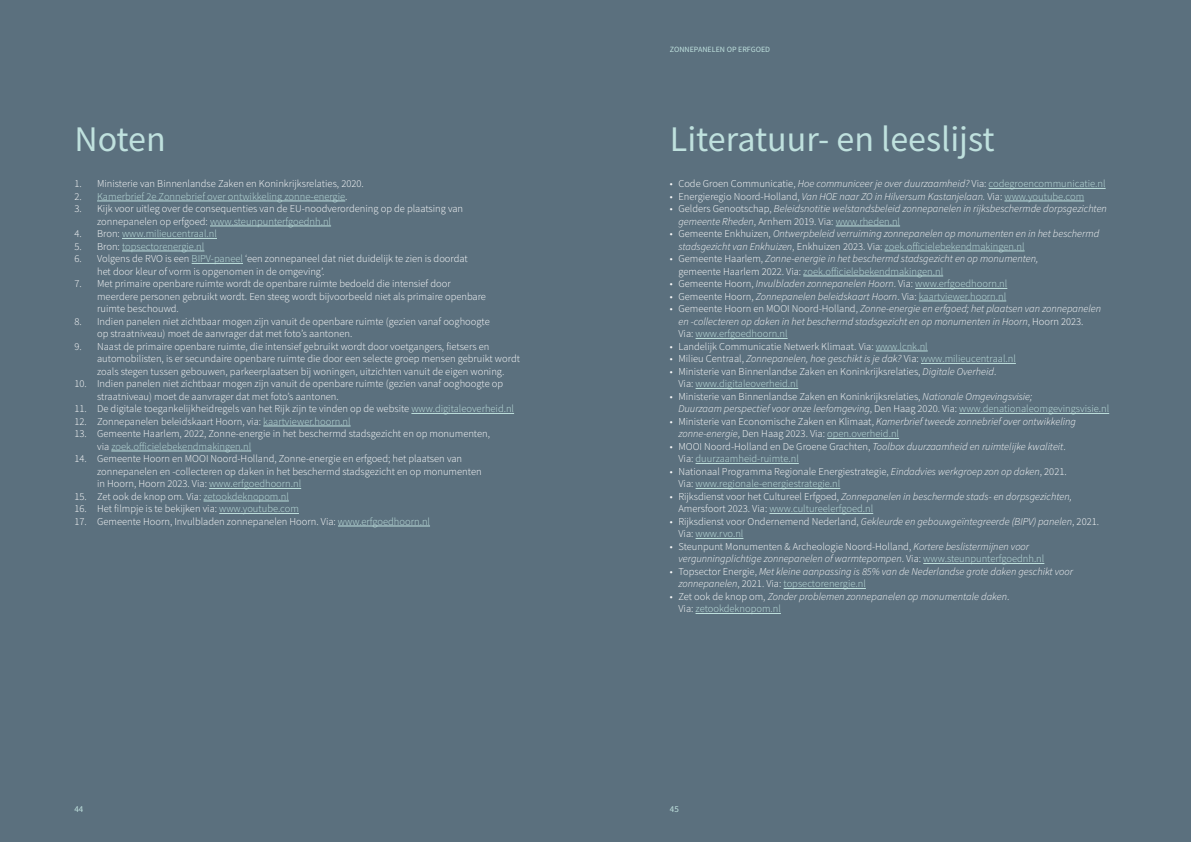
<style>
.page{position:relative;width:1191px;height:842px;background:#5b707e}
.page>*{position:absolute;margin:0;border:0;box-sizing:border-box;transform-origin:0 0}
.t1{font:36px "Source Sans Pro";color:#bfe1de}
.t2{font:300 10.5px/12.5px "Source Sans Pro";color:#fff}
.t3{font:italic 300 10.5px/12.5px "Source Sans Pro";color:#fff}
.t4{font:300 10.5px "Source Sans Pro";color:#bfe1de}
.t5{font:9px "Source Sans Pro";color:#bfe1de}
.t6{font:8px "Source Sans Pro";color:#bfe1de}
.s1{font-style:normal}
.s2{font-style:normal;color:#bfe1de}
.s3{color:#bfe1de}
.s4{font-style:italic}
.s5{color:#fff}
</style>
<div class="page">
<hr style="left:97px;top:201px;width:248px;height:1px;background:#bfe1de">
<hr style="left:210px;top:226px;width:121px;height:1px;background:#bfe1de">
<hr style="left:122px;top:238px;width:95px;height:1px;background:#bfe1de">
<hr style="left:122px;top:251px;width:82px;height:1px;background:#bfe1de">
<hr style="left:192px;top:263px;width:51px;height:1px;background:#bfe1de">
<hr style="left:411px;top:413px;width:103px;height:1px;background:#bfe1de">
<hr style="left:263px;top:426px;width:88px;height:1px;background:#bfe1de">
<hr style="left:111px;top:451px;width:140px;height:1px;background:#bfe1de">
<hr style="left:209px;top:488px;width:92px;height:1px;background:#bfe1de">
<hr style="left:203px;top:501px;width:86px;height:1px;background:#bfe1de">
<hr style="left:219px;top:513px;width:80px;height:1px;background:#bfe1de">
<hr style="left:338px;top:526px;width:92px;height:1px;background:#bfe1de">
<hr style="left:988px;top:188px;width:117px;height:1px;background:#bfe1de">
<hr style="left:1004px;top:201px;width:80px;height:1px;background:#bfe1de">
<hr style="left:835px;top:226px;width:65px;height:1px;background:#bfe1de">
<hr style="left:884px;top:251px;width:140px;height:1px;background:#bfe1de">
<hr style="left:803px;top:276px;width:140px;height:1px;background:#bfe1de">
<hr style="left:915px;top:288px;width:92px;height:1px;background:#bfe1de">
<hr style="left:919px;top:301px;width:87px;height:1px;background:#bfe1de">
<hr style="left:695px;top:338px;width:92px;height:1px;background:#bfe1de">
<hr style="left:875px;top:351px;width:52px;height:1px;background:#bfe1de">
<hr style="left:921px;top:363px;width:95px;height:1px;background:#bfe1de">
<hr style="left:695px;top:388px;width:103px;height:1px;background:#bfe1de">
<hr style="left:959px;top:413px;width:150px;height:1px;background:#bfe1de">
<hr style="left:827px;top:438px;width:72px;height:1px;background:#bfe1de">
<hr style="left:695px;top:463px;width:104px;height:1px;background:#bfe1de">
<hr style="left:695px;top:488px;width:145px;height:1px;background:#bfe1de">
<hr style="left:769px;top:513px;width:104px;height:1px;background:#bfe1de">
<hr style="left:695px;top:538px;width:48px;height:1px;background:#bfe1de">
<hr style="left:923px;top:563px;width:121px;height:1px;background:#bfe1de">
<hr style="left:783px;top:588px;width:83px;height:1px;background:#bfe1de">
<hr style="left:695px;top:613px;width:86px;height:1px;background:#bfe1de">
<p class="t6" style="left:670px;top:45px;width:102px">ZONNEPANELEN OP ERFGOED</p>
<h1 class="t1" style="left:74px;top:116px;width:93px">Noten</h1>
<h1 class="t1" style="left:670px;top:116px;width:326px">Literatuur- en leeslijst</h1>
<p class="t3" style="left:670px;top:178px;width:437px"><span class="s1">• Code Groen Communicatie,</span> Hoe communiceer je over duurzaamheid? <span class="s1">Via:</span> <span class="s2">codegroencommunicatie.nl</span></p>
<p class="t3" style="left:670px;top:190px;width:416px"><span class="s1">• Energieregio Noord-Holland,</span> Van HOE naar ZO in Hilversum Kastanjelaan. <span class="s1">Via:</span> <span class="s2">www.youtube.com</span></p>
<p class="t3" style="left:678px;top:203px;width:430px;text-indent:-9px"><span class="s1">• Gelders Genootschap,</span> Beleidsnotitie welstandsbeleid zonnepanelen in rijksbeschermde dorpsgezichten gemeente Rheden<span class="s1">, Arnhem 2019. Via:</span> <span class="s2">www.rheden.nl</span></p>
<p class="t3" style="left:678px;top:228px;width:422px;text-indent:-9px"><span class="s1">• Gemeente Enkhuizen,</span> Ontwerpbeleid verruiming zonnepanelen op monumenten en in het beschermd stadsgezicht van Enkhuizen<span class="s1">, Enkhuizen 2023. Via:</span> <span class="s2">zoek.officielebekendmakingen.nl</span></p>
<p class="t3" style="left:678px;top:253px;width:361px;text-indent:-9px"><span class="s1">• Gemeente Haarlem,</span> Zonne-energie in het beschermd stadsgezicht en op monumenten, <span class="s1">gemeente Haarlem 2022. Via:</span> <span class="s2">zoek.officielebekendmakingen.nl</span></p>
<p class="t3" style="left:670px;top:278px;width:339px"><span class="s1">• Gemeente Hoorn,</span> Invulbladen zonnepanelen Hoorn<span class="s1">. Via:</span> <span class="s2">www.erfgoedhoorn.nl</span></p>
<p class="t3" style="left:670px;top:290px;width:338px"><span class="s1">• Gemeente Hoorn,</span> Zonnepanelen beleidskaart Hoorn<span class="s1">. Via:</span> <span class="s2">kaartviewer.hoorn.nl</span></p>
<p class="t3" style="left:678px;top:303px;width:424px;text-indent:-9px"><span class="s1">• Gemeente Hoorn en MOOI Noord-Holland,</span> Zonne-energie en erfgoed; het plaatsen van zonnepanelen en -collecteren op daken in het beschermd stadsgezicht en op monumenten in Hoorn<span class="s1">, Hoorn 2023.<br>Via:</span> <span class="s2">www.erfgoedhoorn.nl</span></p>
<p class="t2" style="left:670px;top:340px;width:259px">• Landelijk Communicatie Netwerk Klimaat. Via: <span class="s3">www.lcnk.nl</span></p>
<p class="t3" style="left:670px;top:353px;width:347px"><span class="s1">• Milieu Centraal,</span> Zonnepanelen, hoe geschikt is je dak? <span class="s1">Via:</span> <span class="s2">www.milieucentraal.nl</span></p>
<p class="t2" style="left:678px;top:365px;width:319px;text-indent:-9px">• Ministerie van Binnenlandse Zaken en Koninkrijksrelaties, <span class="s4">Digitale Overheid</span>.<br>Via: <span class="s3">www.digitaleoverheid.nl</span></p>
<p class="t2" style="left:678px;top:390px;width:432px;text-indent:-9px">• Ministerie van Binnenlandse Zaken en Koninkrijksrelaties, <span class="s4">Nationale Omgevingsvisie;<br>Duurzaam perspectief voor onze leefomgeving</span>, Den Haag 2020. Via: <span class="s3">www.denationaleomgevingsvisie.nl</span></p>
<p class="t2" style="left:678px;top:415px;width:399px;text-indent:-9px">• Ministerie van Economische Zaken en Klimaat, <span class="s4">Kamerbrief tweede zonnebrief over ontwikkeling zonne-energie</span>, Den Haag 2023. Via: <span class="s3">open.overheid.nl</span></p>
<p class="t2" style="left:678px;top:440px;width:389px;text-indent:-9px">• MOOI Noord-Holland en De Groene Grachten, <span class="s4">Toolbox duurzaamheid en ruimtelijke kwaliteit</span>.<br>Via: <span class="s3">duurzaamheid-ruimte.nl</span></p>
<p class="t2" style="left:678px;top:465px;width:390px;text-indent:-9px">• Nationaal Programma Regionale Energiestrategie, <span class="s4">Eindadvies werkgroep zon op daken</span>, 2021.<br>Via: <span class="s3">www.regionale-energiestrategie.nl</span></p>
<p class="t2" style="left:678px;top:490px;width:395px;text-indent:-9px">• Rijksdienst voor het Cultureel Erfgoed, <span class="s4">Zonnepanelen in beschermde stads- en dorpsgezichten,<br></span>Amersfoort 2023. Via: <span class="s3">www.cultureelerfgoed.nl</span></p>
<p class="t2" style="left:678px;top:515px;width:422px;text-indent:-9px">• Rijksdienst voor Ondernemend Nederland, <span class="s4">Gekleurde en gebouwgeïntegreerde (BIPV) panelen</span>, 2021.<br>Via: <span class="s3">www.rvo.nl</span></p>
<p class="t3" style="left:678px;top:540px;width:367px;text-indent:-9px"><span class="s1">• Steunpunt Monumenten &amp; Archeologie Noord-Holland,</span> Kortere beslistermijnen voor vergunningplichtige zonnepanelen of warmtepompen<span class="s1">. Via:</span> <span class="s2">www.steunpunterfgoednh.nl</span></p>
<p class="t3" style="left:678px;top:565px;width:396px;text-indent:-9px"><span class="s1">• Topsector Energie,</span> Met kleine aanpassing is 85% van de Nederlandse grote daken geschikt voor zonnepanelen<span class="s1">, 2021. Via:</span> <span class="s2">topsectorenergie.nl</span></p>
<p class="t3" style="left:678px;top:590px;width:332px;text-indent:-9px"><span class="s1">• Zet ook de knop om,</span> Zonder problemen zonnepanelen op monumentale daken<span class="s1">.<br>Via:</span> <span class="s2">zetookdeknopom.nl</span></p>
<p class="t2" style="left:74px;top:178px;width:291px">1. Ministerie van Binnenlandse Zaken en Koninkrijksrelaties, 2020.</p>
<p class="t4" style="left:74px;top:190px;width:274px"><span class="s5">2.</span> Kamerbrief 2e Zonnebrief over ontwikkeling zonne-energie<span class="s5">.</span></p>
<p class="t2" style="left:97px;top:203px;width:367px;text-indent:-23px">3. Kijk voor uitleg over de consequenties van de EU-noodverordening op de plaatsing van zonnepanelen op erfgoed: <span class="s3">www.steunpunterfgoednh.nl</span></p>
<p class="t4" style="left:74px;top:227px;width:144px"><span class="s5">4. Bron:</span> www.milieucentraal.nl</p>
<p class="t4" style="left:74px;top:240px;width:131px"><span class="s5">5. Bron:</span> topsectorenergie.nl</p>
<p class="t2" style="left:97px;top:253px;width:372px;text-indent:-23px">6. Volgens de RVO is een <span class="s3">BIPV-paneel</span> ‘een zonnepaneel dat niet duidelijk te zien is doordat het door kleur of vorm is opgenomen in de omgeving’.</p>
<p class="t2" style="left:97px;top:278px;width:390px;text-indent:-23px">7. Met primaire openbare ruimte wordt de openbare ruimte bedoeld die intensief door meerdere personen gebruikt wordt. Een steeg wordt bijvoorbeeld niet als primaire openbare ruimte beschouwd.</p>
<p class="t2" style="left:97px;top:315px;width:394px;text-indent:-23px">8. Indien panelen niet zichtbaar mogen zijn vanuit de openbare ruimte (gezien vanaf ooghoogte op straatniveau) moet de aanvrager dat met foto’s aantonen.</p>
<p class="t2" style="left:97px;top:340px;width:424px;text-indent:-23px">9. Naast de primaire openbare ruimte, die intensief gebruikt wordt door voetgangers, fietsers en automobilisten, is er secundaire openbare ruimte die door een selecte groep mensen gebruikt wordt zoals stegen tussen gebouwen, parkeerplaatsen bij woningen, uitzichten vanuit de eigen woning.</p>
<p class="t2" style="left:97px;top:378px;width:407px;text-indent:-23px">10. Indien panelen niet zichtbaar mogen zijn vanuit de openbare ruimte (gezien vanaf ooghoogte op straatniveau) moet de aanvrager dat met foto’s aantonen.</p>
<p class="t2" style="left:74px;top:403px;width:441px">11. De digitale toegankelijkheidregels van het Rijk zijn te vinden op de website <span class="s3">www.digitaleoverheid.nl</span></p>
<p class="t2" style="left:74px;top:415px;width:278px">12. Zonnepanelen beleidskaart Hoorn, via: <span class="s3">kaartviewer.hoorn.nl</span></p>
<p class="t2" style="left:97px;top:428px;width:394px;text-indent:-23px">13. Gemeente Haarlem, 2022, Zonne-energie in het beschermd stadsgezicht en op monumenten, via <span class="s3">zoek.officielebekendmakingen.nl</span></p>
<p class="t2" style="left:97px;top:453px;width:386px;text-indent:-23px">14. Gemeente Hoorn en MOOI Noord-Holland, Zonne-energie en erfgoed; het plaatsen van zonnepanelen en -collecteren op daken in het beschermd stadsgezicht en op monumenten in Hoorn, Hoorn 2023. Via: <span class="s3">www.erfgoedhoorn.nl</span></p>
<p class="t2" style="left:74px;top:490px;width:216px">15. Zet ook de knop om. Via: <span class="s3">zetookdeknopom.nl</span></p>
<p class="t2" style="left:74px;top:503px;width:226px">16. Het filmpje is te bekijken via: <span class="s3">www.youtube.com</span></p>
<p class="t2" style="left:74px;top:515px;width:357px">17. Gemeente Hoorn, Invulbladen zonnepanelen Hoorn. Via: <span class="s3">www.erfgoedhoorn.nl</span></p>
<p class="t5" style="left:74px;top:804px;width:10px">44</p>
<p class="t5" style="left:670px;top:804px;width:10px">45</p>
</div>
